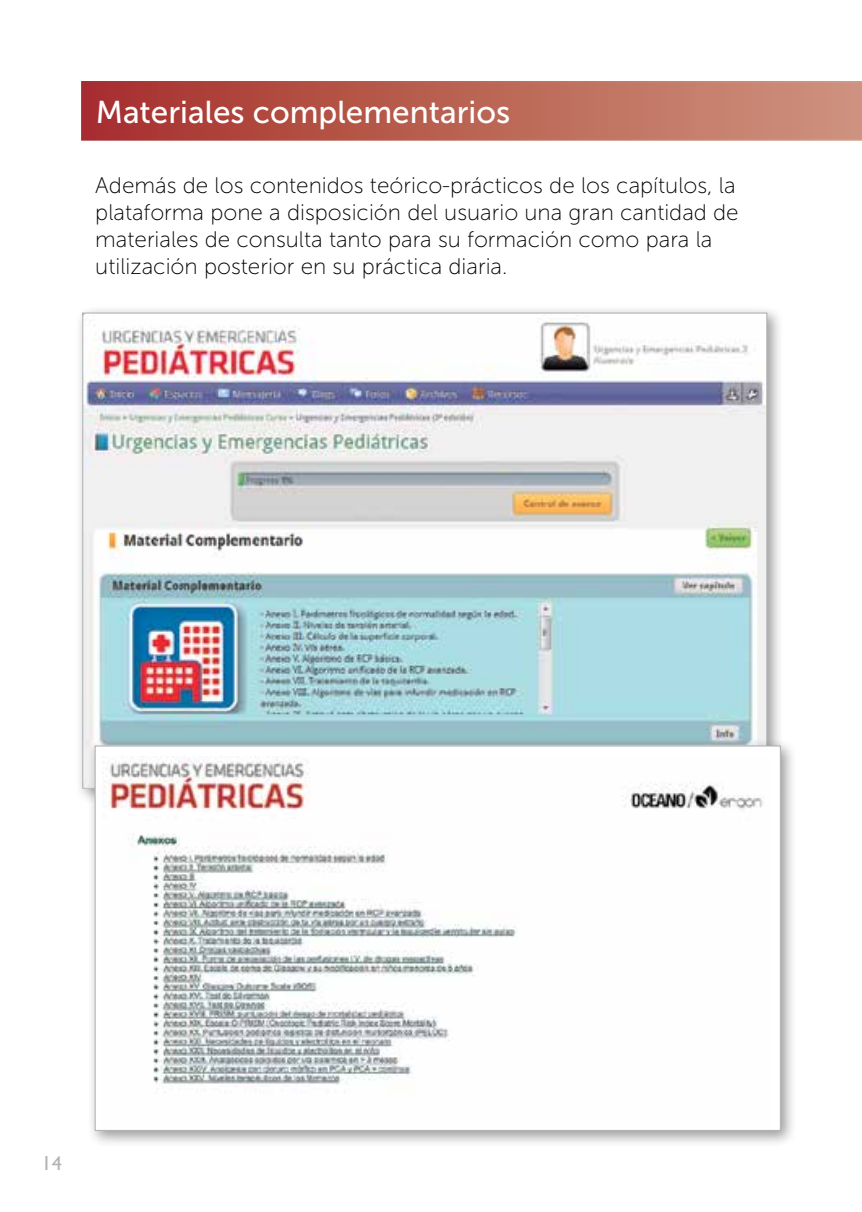
<style>
.page{position:relative;width:862px;height:1212px;background:#fff}
.page>*{position:absolute;margin:0;border:0;box-sizing:border-box;transform-origin:0 0}
.t1{font:31.5px "Museo Sans 500";color:#fff}
.t2{font:22.5px/27px "Museo Sans 100";color:#000}
.t3{font:20.25px "Gill Sans";color:#b1b4b6}
</style>
<div class="page">
<div style="left:74px;top:305px;width:709px;height:500px;background:#000;opacity:.4"></div>
<img style="left:84px;top:314px;width:681px;height:472px">
<div style="left:87px;top:737px;width:710px;height:410px;background:#000;opacity:.4"></div>
<div style="left:95px;top:746px;width:684px;height:384px;background:#fff"></div>
<img style="left:103px;top:756px;width:661px;height:337px">
<svg style="left:81px;top:81px;width:780px;height:60px;background:#ba6355"></svg>
<h1 class="t1" style="left:96px;top:95px;width:415px">Materiales complementarios</h1>
<p class="t2" style="left:95px;top:172px;width:644px">Además de los contenidos teórico-prácticos de los capítulos, la plataforma pone a disposición del usuario una gran cantidad de materiales de consulta tanto para su formación como para la utilización posterior en su práctica diaria.</p>
<p class="t3" style="left:42px;top:1152px;width:22px">14</p>
</div>
